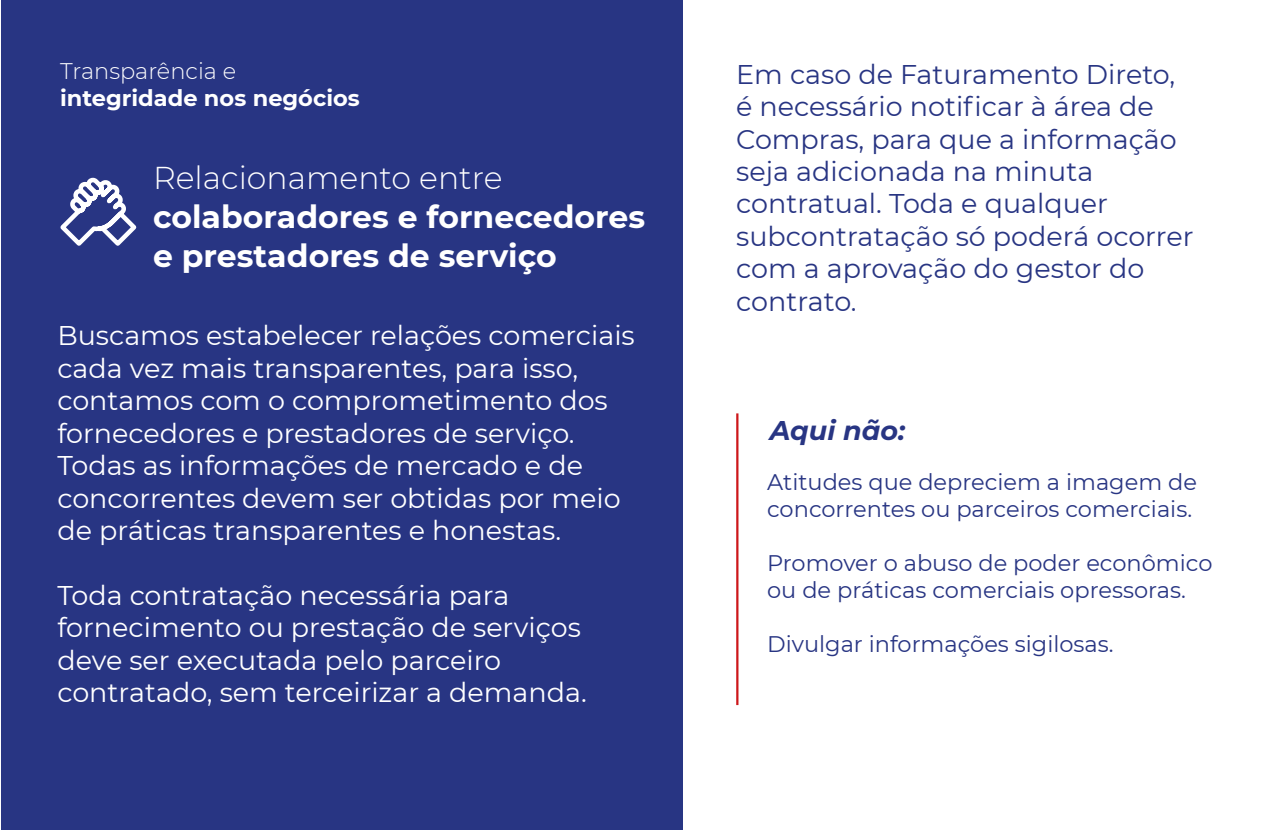
<style>
.page{position:relative;width:1276px;height:830px;background:#fff}
.page>*{position:absolute;margin:0;border:0;box-sizing:border-box;transform-origin:0 0}
.t1{font:700 31.5px/38.7px "Montserrat";color:#fff}
.t2{font:300 31.5px "Montserrat";color:#fff}
.t3{font:27px/32.4px "Montserrat";color:#fff}
.t4{font:27px/32.4px "Montserrat";color:#283583}
.t5{font:italic 700 27px "Montserrat";color:#283583}
.t6{font:22.5px/27px "Montserrat";color:#283583}
.t7{font:700 22.5px "Montserrat";color:#fff}
.t8{font:300 22.5px "Montserrat";color:#fff}
</style>
<div class="page">
<div style="left:1px;top:0;width:681px;height:829px;background:#283583"></div>
<hr style="left:736px;top:413px;width:2px;height:291px;background:#cd171a">
<svg style="left:60px;top:177px;width:77px;height:69px"></svg>
<p class="t8" style="left:60px;top:56px;width:178px">Transparência e</p>
<p class="t7" style="left:60px;top:82px;width:301px">integridade nos negócios</p>
<p class="t2" style="left:153px;top:156px;width:351px">Relacionamento entre</p>
<p class="t1" style="left:153px;top:195px;width:493px">colaboradores e fornecedores e prestadores de serviço</p>
<p class="t3" style="left:57px;top:318px;width:579px">Buscamos estabelecer relações comerciais cada vez mais transparentes, para isso, contamos com o comprometimento dos fornecedores e prestadores de serviço.<br>Todas as informações de mercado e de concorrentes devem ser obtidas por meio de práticas transparentes e honestas.</p>
<p class="t3" style="left:57px;top:578px;width:531px">Toda contratação necessária para fornecimento ou prestação de serviços deve ser executada pelo parceiro contratado, sem terceirizar a demanda.</p>
<p class="t4" style="left:736px;top:57px;width:459px">Em caso de Faturamento Direto, é necessário notificar à área de<br>Compras, para que a informação seja adicionada na minuta contratual. Toda e qualquer subcontratação só poderá ocorrer com a aprovação do gestor do contrato.</p>
<p class="t5" style="left:769px;top:410px;width:137px">Aqui não:</p>
<p class="t6" style="left:767px;top:467px;width:431px">Atitudes que depreciem a imagem de concorrentes ou parceiros comerciais.</p>
<p class="t6" style="left:767px;top:548px;width:447px">Promover o abuso de poder econômico ou de práticas comerciais opressoras.</p>
<p class="t6" style="left:767px;top:629px;width:348px">Divulgar informações sigilosas.</p>
</div>
